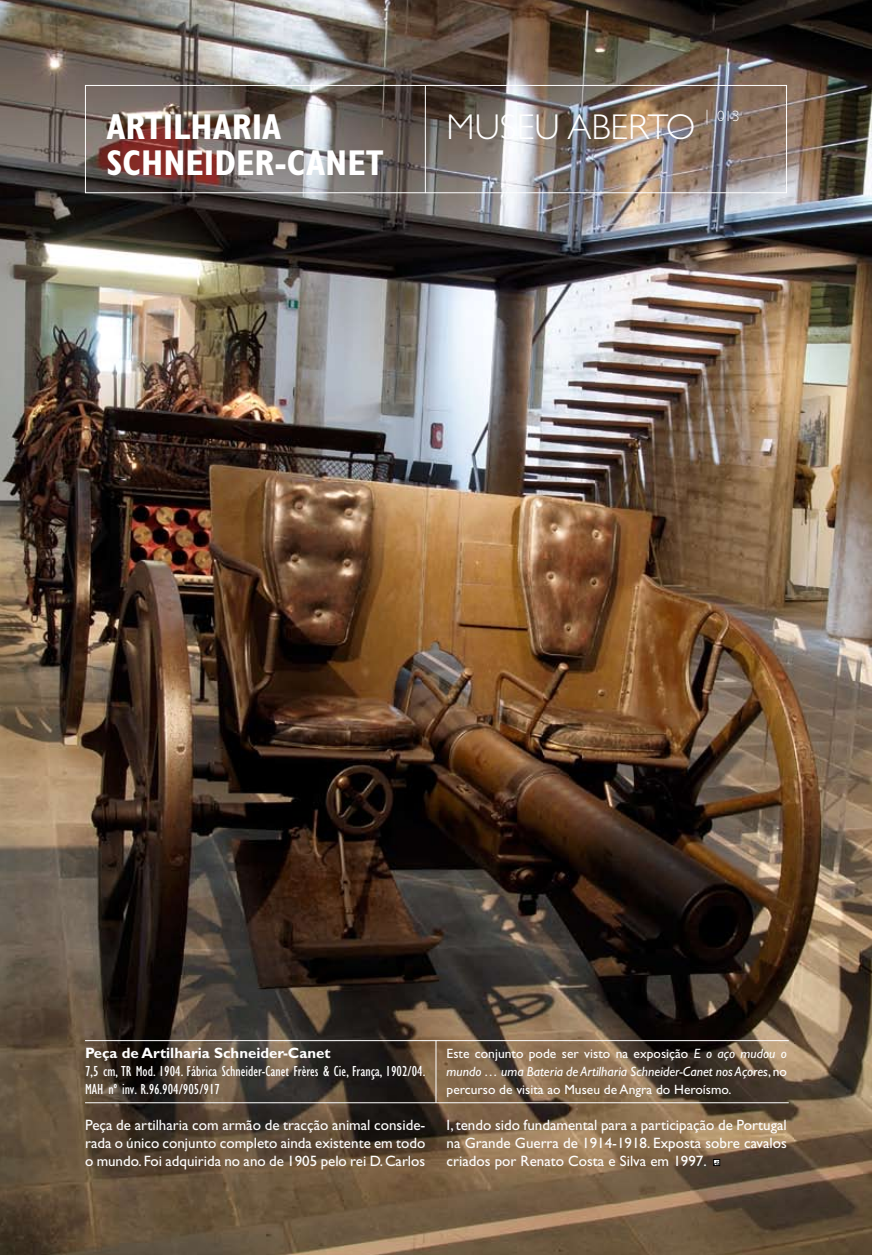
<style>
.page{position:relative;width:872px;height:1255px;background:#fff}
.page>*{position:absolute;margin:0;border:0;box-sizing:border-box;transform-origin:0 0}
.t1{font:700 condensed 36px/36px "Gill Sans";color:#fff}
.t2{font:300 36px "Gill Sans";color:#fff}
.t3{font:15px/18px "Gill Sans";color:#fff;text-align:justify}
.t4{font:condensed 15px/18px "Gill Sans";color:#fff}
.t5{font:700 15px "Gill Sans";color:#fff}
.t6{font:300 15px "Gill Sans";color:#fff}
.t7{font:13.5px/18px "Gill Sans";color:#fff;text-align:justify}
.s1{font-style:italic}
.s2{font-size:9px;color:#000}
</style>
<div class="page">
<img style="left:0;top:0;width:872px;height:1254px">
<div style="left:713px;top:1159px;width:7px;height:6px;border:1px solid #000"></div>
<hr style="left:85px;top:1040px;width:703px;height:1px;background:#fff">
<hr style="left:85px;top:1102px;width:703px;height:1px;background:#fff">
<div style="left:85px;top:85px;width:702px;height:108px;border:1px solid #fff"></div>
<hr style="left:425px;top:85px;width:1px;height:108px;background:#fff">
<hr style="left:435px;top:1040px;width:1px;height:62px;background:#fff">
<svg style="left:434px;top:1211px;width:3px;height:8px"></svg>
<h1 class="t1" style="left:106px;top:109px;width:279px">ARTILHARIA<br>SCHNEIDER-CANET</h1>
<h1 class="t2" style="left:446px;top:107px;width:250px">MUSEU ABERTO</h1>
<p class="t6" style="left:705px;top:108px;width:36px">| 013</p>
<p class="t5" style="left:85px;top:1043px;width:247px">Peça de Artilharia Schneider-Canet</p>
<p class="t4" style="left:85px;top:1061px;width:342px">7,5 cm, TR Mod. 1904. Fábrica Schneider-Canet Frères &amp; Cie, França, 1902/04.<br>MAH nº inv. R.96.904/905/917</p>
<p class="t7" style="left:446px;top:1044px;width:342px">Este conjunto pode ser visto na exposição <span class="s1">E o aço mudou o mundo … uma Bateria de Artilharia Schneider-Canet nos Açores</span>, no percurso de visita ao Museu de Angra do Heroísmo.</p>
<p class="t3" style="left:85px;top:1115px;width:342px">Peça de artilharia com armão de tracção animal conside&shy;rada o único conjunto completo ainda existente em todo o mundo. Foi adquirida no ano de 1905 pelo rei D. Carlos</p>
<p class="t3" style="left:446px;top:1115px;width:342px">I, tendo sido fundamental para a participação de Portugal na Grande Guerra de 1914-1918. Exposta sobre cavalos criados por Renato Costa e Silva em 1997. <span class="s2">di</span></p>
</div>
